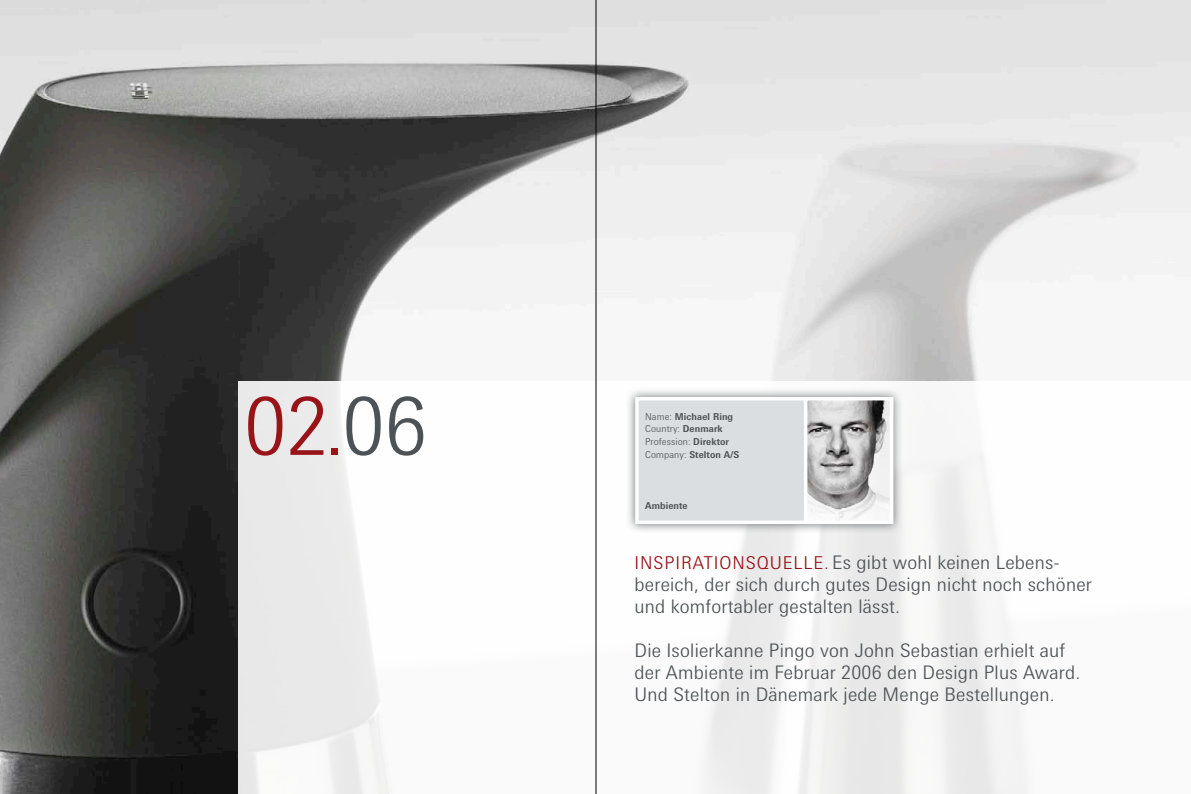
<style>
.page{position:relative;width:1191px;height:794px;background:#fff}
.page>*{position:absolute;margin:0;border:0;box-sizing:border-box;transform-origin:0 0}
.t1{font:300 80px "Messe Univers";color:#981419}
.t2{font:300 18.7px/22px "Messe Univers";letter-spacing:.01em;color:#4c5255}
.t3{font:700 9.5px/12.7px "Messe Univers";letter-spacing:.01em;color:#4c5255}
.s1{color:#4c5255}
.s2{font-weight:300}
.s3{font-size:17.7px;color:#981419}
</style>
<div class="page">
<img style="left:0;top:0;width:1191px;height:794px">
<svg style="left:238px;top:381px;width:953px;height:413px"></svg>
<div style="left:626px;top:387px;width:276px;height:146px;background:#4c5255;opacity:.75"></div>
<div style="left:637px;top:399px;width:254px;height:123px;background:#dbdee0"></div>
<div style="left:635px;top:397px;width:258px;height:127px;border:3px solid #fff"></div>
<img style="left:808px;top:401px;width:81px;height:119px">
<div style="left:804px;top:397px;width:89px;height:127px;border:3px solid #fff"></div>
<hr style="left:596px;top:0;width:1px;height:794px;background:#000">
<h1 class="t1" style="left:244px;top:377px;width:185px">02.<span class="s1">06</span></h1>
<p class="t3" style="left:645px;top:410px;width:96px"><span class="s2">Name:</span> Michael Ring<br><span class="s2">Country:</span> Denmark<br><span class="s2">Profession:</span> Direktor<br><span class="s2">Company:</span> Stelton A/S</p>
<p class="t3" style="left:645px;top:499px;width:44px">Ambiente</p>
<p class="t2" style="left:634px;top:551px;width:459px"><span class="s3">INSPIRATIONSQUELLE.</span> Es gibt wohl keinen Lebens&shy;bereich, der sich durch gutes Design nicht noch schöner und komfortabler gestalten lässt.</p>
<p class="t2" style="left:634px;top:639px;width:447px">Die Isolierkanne Pingo von John Sebastian erhielt auf der Ambiente im Februar 2006 den Design Plus Award.<br>Und Stelton in Dänemark jede Menge Bestellungen.</p>
</div>
